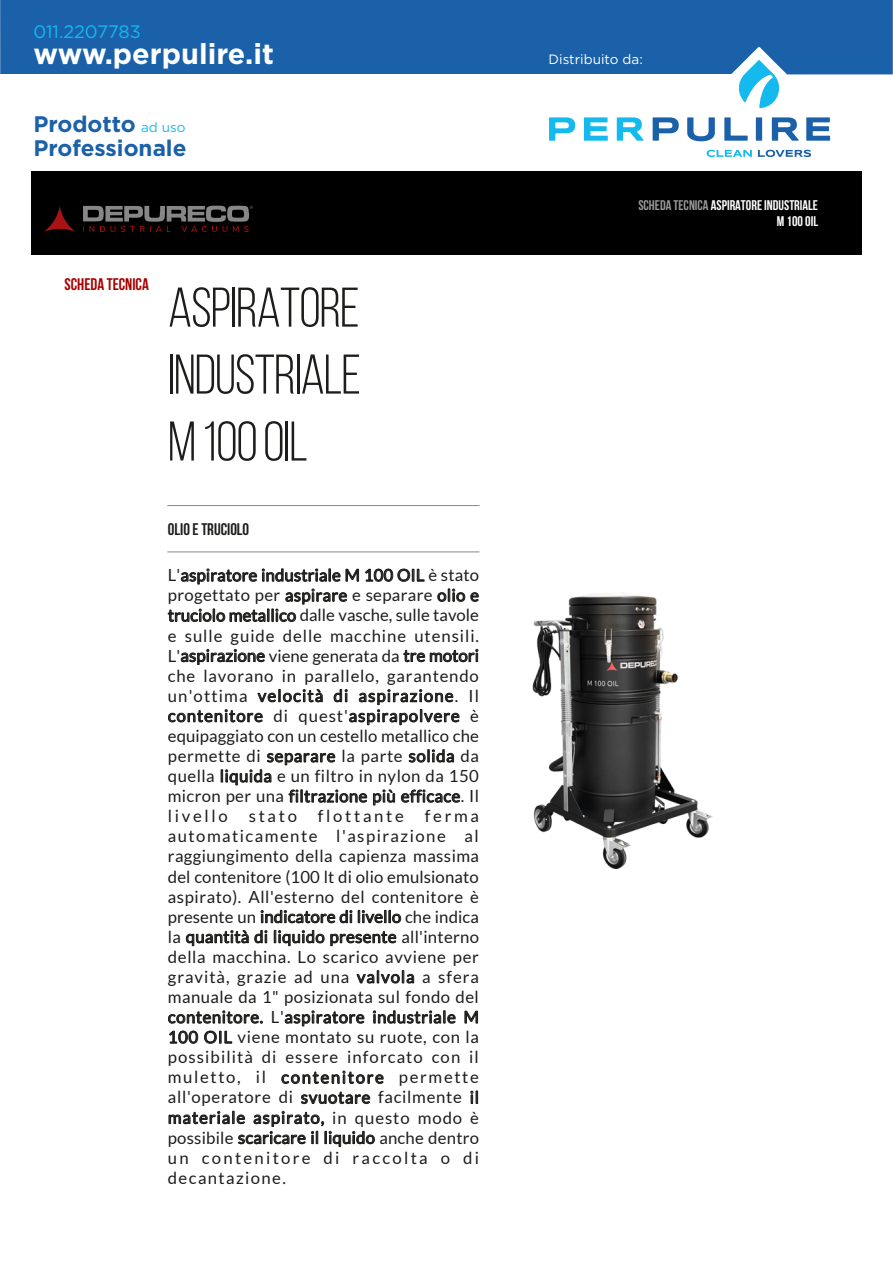
<style>
.page{position:relative;width:893px;height:1263px;background:#fff}
.page>*{position:absolute;margin:0;border:0;box-sizing:border-box;transform-origin:0 0}
.t1{font:55.8px/66.9px "Bebas Neue";letter-spacing:-.02em;color:#1d1d1b;text-align:justify}
.t2{font:700 28.65px "Gotham";color:#fff}
.t3{font:700 22.5px/24px "Gotham";color:#1a61aa}
.t4{font:18px "Gotham";color:#14baed}
.t5{font:16.8px/20.1px "Lato";letter-spacing:.11em;color:#1d1d1b;text-align:justify}
.t6{font:700 16.8px "Bebas Neue";color:#a70000}
.t7{font:700 16.8px "Bebas Neue";color:#1d1d1b}
.t8{font:700 13.95px/16.6px "Bebas Neue";color:#fff;text-align:right}
.t9{font:13.5px "Gotham";color:#fff}
.s1{font-weight:400;font-size:13.5px;color:#14baed}
.s2{color:#999}
</style>
<div class="page">
<div style="left:31px;top:171px;width:831px;height:84px;background:#000"></div>
<svg style="left:83px;top:206px;width:170px;height:26px"></svg>
<svg style="left:44px;top:206px;width:32px;height:26px"></svg>
<hr style="left:168px;top:505px;width:311px;height:1px;background:#888">
<hr style="left:168px;top:551px;width:311px;height:1px;background:#888">
<svg style="left:365px;top:568px;width:60px;height:14px"></svg>
<svg style="left:437px;top:588px;width:42px;height:14px"></svg>
<svg style="left:168px;top:568px;width:191px;height:97px"></svg>
<svg style="left:403px;top:648px;width:76px;height:14px"></svg>
<svg style="left:168px;top:689px;width:155px;height:34px"></svg>
<svg style="left:333px;top:688px;width:127px;height:37px"></svg>
<svg style="left:408px;top:749px;width:46px;height:14px"></svg>
<svg style="left:221px;top:752px;width:146px;height:51px"></svg>
<svg style="left:373px;top:789px;width:22px;height:17px"></svg>
<svg style="left:401px;top:789px;width:59px;height:14px"></svg>
<svg style="left:186px;top:909px;width:215px;height:38px"></svg>
<svg style="left:356px;top:970px;width:58px;height:14px"></svg>
<svg style="left:168px;top:1010px;width:95px;height:14px"></svg>
<svg style="left:284px;top:1010px;width:81px;height:17px"></svg>
<svg style="left:373px;top:1010px;width:83px;height:14px"></svg>
<svg style="left:464px;top:1010px;width:14px;height:14px"></svg>
<svg style="left:169px;top:1030px;width:29px;height:14px"></svg>
<svg style="left:204px;top:1030px;width:28px;height:14px"></svg>
<svg style="left:470px;top:1090px;width:8px;height:14px"></svg>
<svg style="left:168px;top:1070px;width:216px;height:77px"></svg>
<img style="left:532px;top:592px;width:181px;height:277px">
<svg style="left:549px;top:117px;width:26px;height:24px"></svg>
<svg style="left:584px;top:117px;width:24px;height:24px"></svg>
<svg style="left:617px;top:117px;width:27px;height:24px"></svg>
<svg style="left:653px;top:117px;width:26px;height:24px"></svg>
<svg style="left:687px;top:117px;width:28px;height:24px"></svg>
<svg style="left:724px;top:117px;width:24px;height:24px"></svg>
<div style="left:756px;top:117px;width:6px;height:24px;background:#1a61aa"></div>
<svg style="left:772px;top:117px;width:27px;height:24px"></svg>
<svg style="left:806px;top:117px;width:24px;height:24px"></svg>
<svg style="left:707px;top:150px;width:45px;height:7px"></svg>
<svg style="left:758px;top:150px;width:53px;height:7px"></svg>
<svg style="left:739px;top:74px;width:40px;height:34px"></svg>
<div style="left:0;top:0;width:893px;height:74px;background:#1a61aa"></div>
<p class="t4" style="left:33px;top:22px;width:109px">011.2207783</p>
<h2 class="t2" style="left:33px;top:37px;width:242px">www.perpulire.it</h2>
<h3 class="t3" style="left:33px;top:111px;width:155px">Prodotto <span class="s1">ad uso<br></span>Professionale</h3>
<p class="t6" style="left:64px;top:275px;width:86px">SCHEDA TECNICA</p>
<h1 class="t1" style="left:168px;top:274px;width:195px">ASPIRATORE INDUSTRIALE M 100 OIL</h1>
<p class="t7" style="left:168px;top:520px;width:83px">OLIO E TRUCIOLO</p>
<p class="t5" style="left:168px;top:565px;width:313px">L'aspiratore industriale M 100 OIL è stato progettato per aspirare e separare olio e truciolo metallico dalle vasche, sulle tavole e sulle guide delle macchine utensili.<br>L'aspirazione viene generata da tre motori che lavorano in parallelo, garantendo un'ottima velocità di aspirazione. Il contenitore di quest'aspirapolvere è equipaggiato con un cestello metallico che permette di separare la parte solida da quella liquida e un filtro in nylon da 150 micron per una filtrazione più efficace. Il livello stato flottante ferma automaticamente l'aspirazione al raggiungimento della capienza massima del contenitore (100 lt di olio emulsionato aspirato). All'esterno del contenitore è presente un indicatore di livello che indica la quantità di liquido presente all'interno della macchina. Lo scarico avviene per gravità, grazie ad una valvola a sfera manuale da 1" posizionata sul fondo del contenitore. L'aspiratore industriale M 100 OIL viene montato su ruote, con la possibilità di essere inforcato con il muletto, il contenitore permette all'operatore di svuotare facilmente il materiale aspirato, in questo modo è possibile scaricare il liquido anche dentro un contenitore di raccolta o di decantazione.</p>
<p class="t9" style="left:549px;top:52px;width:96px">Distribuito da:</p>
<p class="t8" style="left:638px;top:196px;width:181px"><span class="s2">SCHEDA TECNICA</span> ASPIRATORE INDUSTRIALE<br>M 100 OIL</p>
</div>
